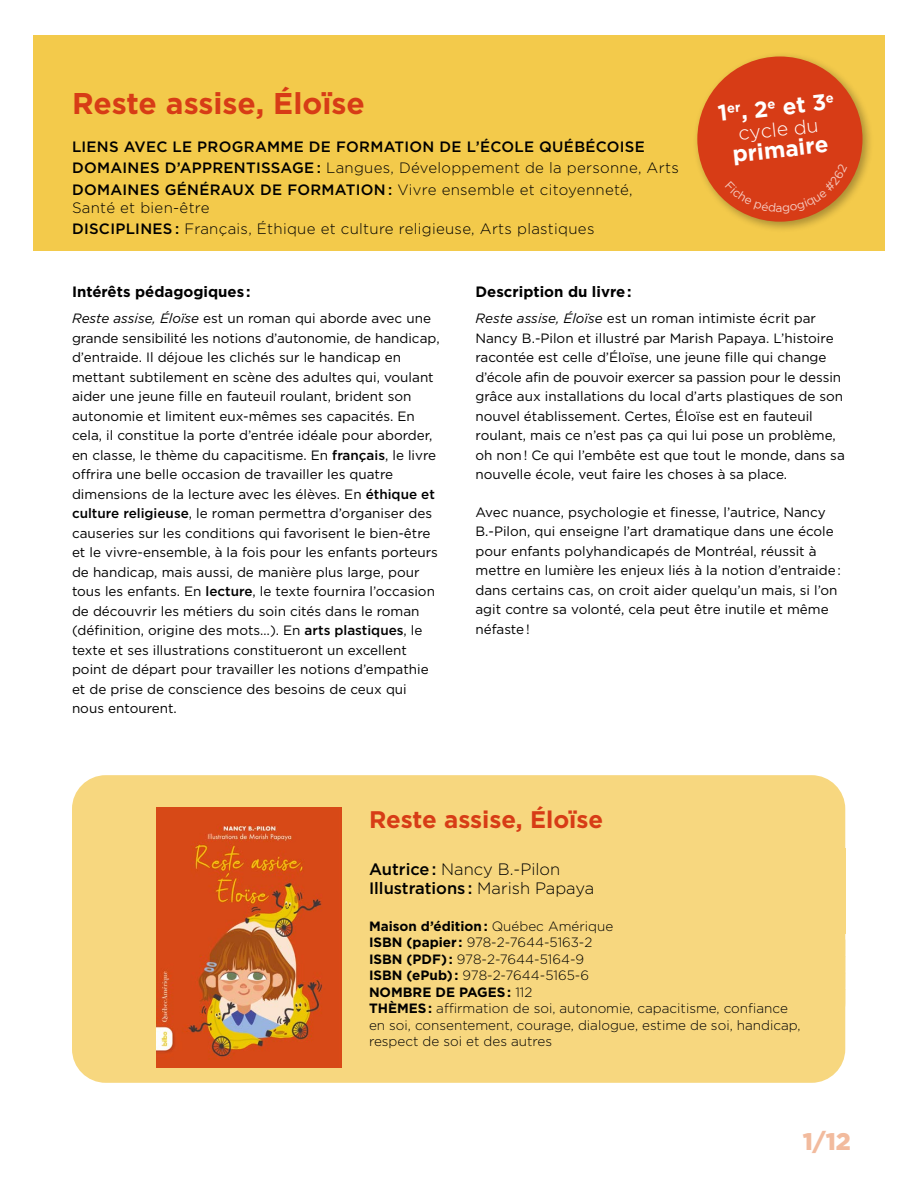
<style>
.page{position:relative;width:918px;height:1188px;background:#fff}
.page>*{position:absolute;margin:0;border:0;box-sizing:border-box;transform-origin:0 0}
.t1{font:700 30px "Gotham";color:#d73c16}
.t2{font:700 24px "Gotham";color:#d73c16}
.t3{font:900 24px "Gotham";color:#f2bb9e}
.t4{font:700 22.5px "Gotham";color:#fff}
.t5{font:300 19.5px "Gotham";color:#fff}
.t6{font:300 16.5px/19.5px "Gotham";color:#000}
.t7{font:500 15px/21.3px "Gotham";letter-spacing:.02em;color:#000}
.t8{font:300 15px/21.3px "Gotham";letter-spacing:.02em;color:#000}
.t9{font:700 15px "Gotham";color:#000}
.t10{font:13.5px/19.5px "Gotham";color:#000}
.t11{font:300 13.5px/16.5px "Gotham";color:#000}
.s1{font-weight:300}
.s2{font-weight:500}
.s3{font-style:italic}
.s4{font-weight:700}
</style>
<div class="page">
<div style="left:33px;top:35px;width:852px;height:216px;background:#f3ca4b"></div>
<div style="left:693px;top:52px;width:181px;height:181px;background:#000;opacity:.3"></div>
<div style="left:697px;top:57px;width:166px;height:165px;background:#d73c16;border-radius:50%"></div>
<div style="left:72px;top:775px;width:773px;height:73px;background:#f7d77f"></div>
<div style="left:72px;top:848px;width:773px;height:43px;background:#f7d77f"></div>
<div style="left:72px;top:867px;width:773px;height:44px;background:#f7d77f"></div>
<div style="left:72px;top:900px;width:773px;height:34px;background:#f7d77f"></div>
<svg style="left:72px;top:923px;width:773px;height:17px"></svg>
<div style="left:72px;top:940px;width:773px;height:16px;background:#f7d77f"></div>
<div style="left:72px;top:956px;width:773px;height:17px;background:#f7d77f"></div>
<div style="left:72px;top:973px;width:773px;height:16px;background:#f7d77f"></div>
<div style="left:72px;top:989px;width:773px;height:94px;background:#f7d77f"></div>
<img style="left:157px;top:808px;width:185px;height:259px">
<svg style="left:725px;top:187px;width:122px;height:27px"></svg>
<h1 class="t1" style="left:72px;top:83px;width:294px">Reste assise, Éloïse</h1>
<p class="t7" style="left:72px;top:136px;width:608px">LIENS AVEC LE PROGRAMME DE FORMATION DE L’ÉCOLE QUÉBÉCOISE<br>DOMAINES D’APPRENTISSAGE : <span class="s1">Langues, Développement de la personne, Arts<br></span>DOMAINES GÉNÉRAUX DE FORMATION : <span class="s1">Vivre ensemble et citoyenneté,</span></p>
<p class="t8" style="left:72px;top:196px;width:524px">Santé et bien-être<br><span class="s2">DISCIPLINES :</span> Français, Éthique et culture religieuse, Arts plastiques</p>
<h3 class="t4" style="left:716px;top:99px;width:118px;rotate:-6deg">1<sup>er</sup>, 2<sup>e</sup> et 3<sup>e</sup></h3>
<h3 class="t5" style="left:737px;top:121px;width:82px;rotate:-6deg">cycle du</h3>
<h3 class="t4" style="left:731px;top:139px;width:98px;rotate:-6deg">primaire</h3>
<p class="t9" style="left:72px;top:282px;width:180px">Intérêts pédagogiques :</p>
<p class="t10" style="left:72px;top:309px;width:369px"><span class="s3">Reste assise, Éloïse</span> est un roman qui aborde avec une grande sensibilité les notions d’autonomie, de handicap, d’entraide. Il déjoue les clichés sur le handicap en mettant subtilement en scène des adultes qui, voulant aider une jeune fille en fauteuil roulant, brident son autonomie et limitent eux-mêmes ses capacités. En cela, il constitue la porte d’entrée idéale pour aborder, en classe, le thème du capacitisme. En <span class="s2">français</span>, le livre offrira une belle occasion de travailler les quatre dimensions de la lecture avec les élèves. En <span class="s2">éthique et culture religieuse</span>, le roman permettra d’organiser des causeries sur les conditions qui favorisent le bien-être et le vivre-ensemble, à la fois pour les enfants porteurs de handicap, mais aussi, de manière plus large, pour tous les enfants. En <span class="s2">lecture</span>, le texte fournira l’occasion de découvrir les métiers du soin cités dans le roman (définition, origine des mots…). En <span class="s2">arts plastiques</span>, le texte et ses illustrations constitueront un excellent point de départ pour travailler les notions d’empathie et de prise de conscience des besoins de ceux qui nous entourent.</p>
<p class="t9" style="left:476px;top:282px;width:158px">Description du livre :</p>
<p class="t10" style="left:476px;top:309px;width:371px"><span class="s3">Reste assise, Éloïse</span> est un roman intimiste écrit par Nancy B.-Pilon et illustré par Marish Papaya. L’histoire racontée est celle d’Éloïse, une jeune fille qui change d’école afin de pouvoir exercer sa passion pour le dessin grâce aux installations du local d’arts plastiques de son nouvel établissement. Certes, Éloïse est en fauteuil roulant, mais ce n’est pas ça qui lui pose un problème, oh non ! Ce qui l’embête est que tout le monde, dans sa nouvelle école, veut faire les choses à sa place.</p>
<p class="t10" style="left:476px;top:502px;width:367px">Avec nuance, psychologie et finesse, l’autrice, Nancy B.-Pilon, qui enseigne l’art dramatique dans une école pour enfants polyhandicapés de Montréal, réussit à mettre en lumière les enjeux liés à la notion d’entraide : dans certains cas, on croit aider quelqu’un mais, si l’on agit contre sa volonté, cela peut être inutile et même néfaste !</p>
<h2 class="t2" style="left:369px;top:804px;width:236px">Reste assise, Éloïse</h2>
<p class="t6" style="left:369px;top:859px;width:227px"><span class="s2">Autrice :</span> Nancy B.-Pilon<br><span class="s2">Illustrations :</span> Marish Papaya</p>
<p class="t11" style="left:369px;top:917px;width:433px"><span class="s4">Maison d’édition :</span> Québec Amérique<br><span class="s4">ISBN (papier :</span> 978-2-7644-5163-2<br><span class="s4">ISBN (PDF) :</span> 978-2-7644-5164-9<br><span class="s4">ISBN (ePub) :</span> 978-2-7644-5165-6<br><span class="s4">NOMBRE DE PAGES :</span> 112<br><span class="s4">THÈMES :</span> affirmation de soi, autonomie, capacitisme, confiance en soi, consentement, courage, dialogue, estime de soi, handicap, respect de soi et des autres</p>
<h2 class="t3" style="left:803px;top:1125px;width:50px">1/12</h2>
</div>
